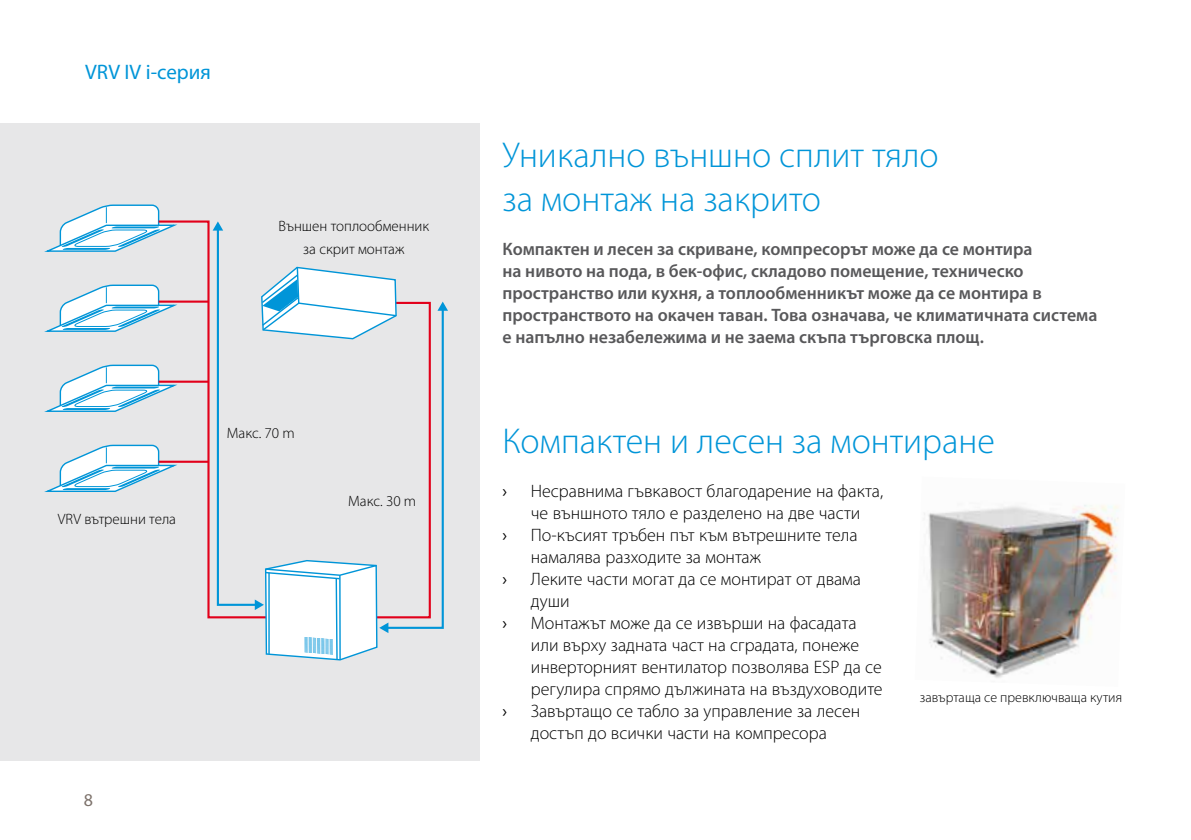
<style>
.page{position:relative;width:1191px;height:840px;background:#fff}
.page>*{position:absolute;margin:0;border:0;box-sizing:border-box;transform-origin:0 0}
.t1{font:300 36px/44px "Myriad Pro";color:#0095d8}
.t2{font:21px "Myriad Pro";color:#0095d8}
.t3{font:300 18px/22px "Myriad Pro";color:#000}
.t4{font:600 18px/22px "Myriad Pro";color:#58585a}
.t5{font:18px "Myriad Pro";color:#000}
.t6{font:18px "Myriad Pro";color:#7d726b}
.t7{font:300 15px/23.6px "Myriad Pro";color:#000;text-align:center}
.t8{font:300 14px "Myriad Pro";color:#000}
</style>
<div class="page">
<div style="left:0;top:123px;width:480px;height:637px;background:#e7e7e8"></div>
<img style="left:924px;top:505px;width:195px;height:173px">
<svg style="left:44px;top:204px;width:116px;height:48px"></svg>
<svg style="left:156px;top:219px;width:57px;height:400px"></svg>
<svg style="left:44px;top:284px;width:137px;height:49px"></svg>
<hr style="left:159px;top:300px;width:49px;height:2px;background:#e2001a">
<svg style="left:44px;top:364px;width:137px;height:49px"></svg>
<hr style="left:159px;top:380px;width:49px;height:2px;background:#e2001a">
<svg style="left:44px;top:444px;width:137px;height:49px"></svg>
<hr style="left:159px;top:460px;width:49px;height:2px;background:#e2001a">
<svg style="left:213px;top:221px;width:235px;height:439px"></svg>
<p class="t2" style="left:85px;top:59px;width:127px">VRV IV i-серия</p>
<p class="t7" style="left:278px;top:214px;width:152px">Външен топлообменник за скрит монтаж</p>
<p class="t7" style="left:58px;top:507px;width:120px">VRV вътрешни тела</p>
<p class="t7" style="left:227px;top:421px;width:70px">Макс. 70 m</p>
<p class="t7" style="left:348px;top:488px;width:70px">Макс. 30 m</p>
<p class="t6" style="left:84px;top:788px;width:11px">8</p>
<h1 class="t1" style="left:502px;top:133px;width:438px">Уникално външно сплит тяло за монтаж на закрито</h1>
<p class="t4" style="left:502px;top:238px;width:596px">Компактен и лесен за скриване, компресорът може да се монтира<br>на нивото на пода, в бек-офис, складово помещение, техническо пространство или кухня, a топлообменникът може да се монтира в пространството на окачен таван. Това означава, че климатичната система е напълно незабележима и не заема скъпа търговска площ.</p>
<h1 class="t1" style="left:502px;top:419px;width:494px">Компактен и лесен за монтиране</h1>
<p class="t5" style="left:502px;top:480px;width:6px">›</p>
<p class="t3" style="left:531px;top:480px;width:354px">Несравнима гъвкавост благодарение на факта, че външното тяло е разделено на две части</p>
<p class="t5" style="left:502px;top:524px;width:6px">›</p>
<p class="t3" style="left:531px;top:524px;width:328px">По-късият тръбен път към вътрешните тела намалява разходите за монтаж</p>
<p class="t5" style="left:502px;top:568px;width:6px">›</p>
<p class="t3" style="left:531px;top:568px;width:332px">Леките части могат да се монтират от двама души</p>
<p class="t5" style="left:502px;top:612px;width:6px">›</p>
<p class="t3" style="left:531px;top:612px;width:353px">Монтажът може да се извърши на фасадата или върху задната част на сградата, понеже инверторният вентилатор позволява ESP да се регулира спрямо дължината на въздуховодите</p>
<p class="t5" style="left:502px;top:700px;width:6px">›</p>
<p class="t3" style="left:531px;top:700px;width:331px">Завъртащо се табло за управление за лесен достъп до всички части на компресора</p>
<p class="t8" style="left:920px;top:689px;width:204px">завъртаща се превключваща кутия</p>
</div>
